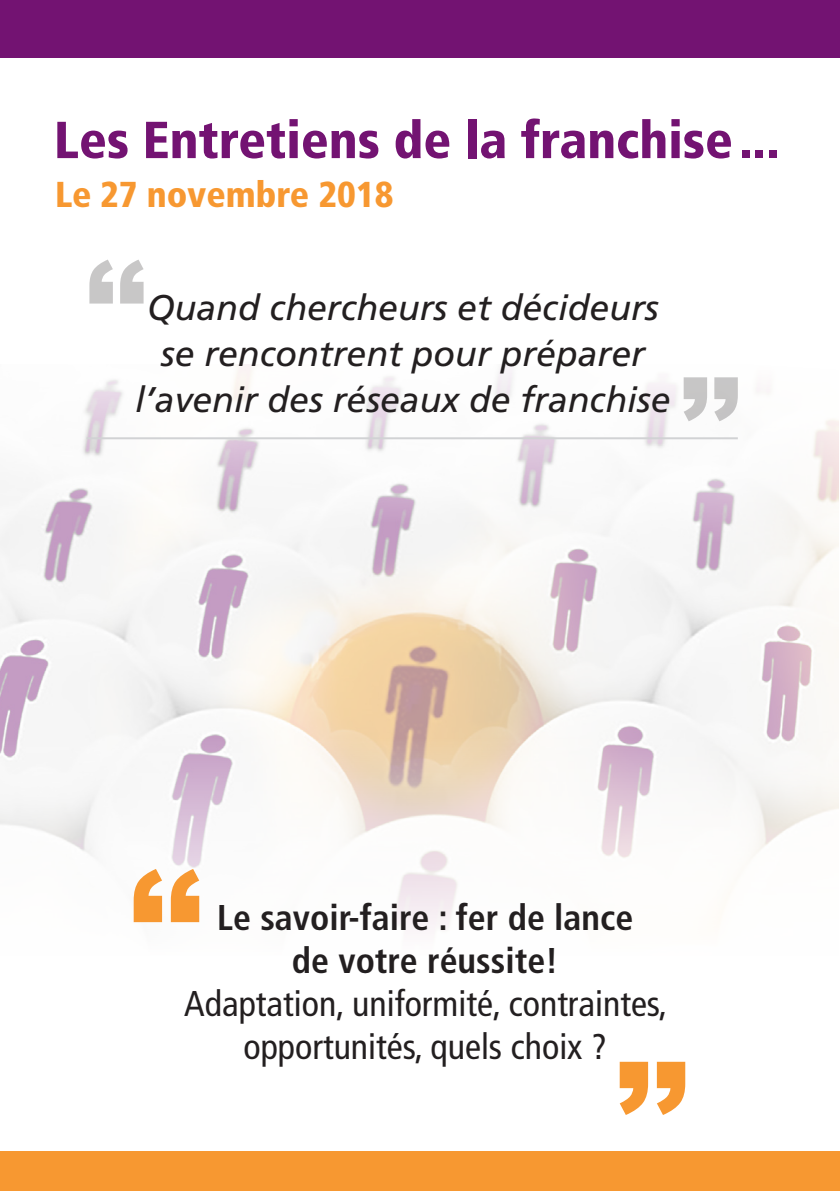
<style>
.page{position:relative;width:840px;height:1191px;background:#fff}
.page>*{position:absolute;margin:0;border:0;box-sizing:border-box;transform-origin:0 0}
.t1{font:900 133.6px "Arial";color:#f79831}
.t2{font:900 condensed 52px "Frutiger";color:#731372}
.t3{font:900 condensed 36px "Frutiger";color:#f79831}
.t4{font:condensed 35.8px "Frutiger";color:#231f20}
.t5{font:700 condensed 35.8px "Frutiger";color:#231f20}
.t6{font:italic 35.6px "Frutiger CE";color:#231f20}
</style>
<div class="page">
<div style="left:0;top:0;width:839px;height:57px;background:#731372"></div>
<div style="left:0;top:1151px;width:839px;height:39px;background:#f79831"></div>
<img style="left:0;top:365px;width:838px;height:565px">
<svg style="left:89px;top:259px;width:54px;height:44px"></svg>
<svg style="left:683px;top:377px;width:54px;height:44px"></svg>
<hr style="left:86px;top:437px;width:651px;height:2px;background:#d1d2d4">
<p class="t2" style="left:54px;top:109px;width:727px">Les Entretiens de la franchise ...</p>
<p class="t3" style="left:55px;top:173px;width:340px">Le 27 novembre 2018</p>
<p class="t6" style="left:147px;top:287px;width:513px">Quand chercheurs et décideurs</p>
<p class="t6" style="left:161px;top:332px;width:485px">se rencontrent pour préparer</p>
<p class="t6" style="left:135px;top:378px;width:536px">l’avenir des réseaux de franchise</p>
<p class="t1" style="left:129px;top:844px;width:76px">‘‘</p>
<p class="t5" style="left:217px;top:896px;width:417px">Le savoir-faire : fer de lance</p>
<p class="t5" style="left:292px;top:939px;width:268px">de votre réussite!</p>
<p class="t4" style="left:184px;top:982px;width:484px">Adaptation, uniformité, contraintes,</p>
<p class="t4" style="left:243px;top:1025px;width:365px">opportunités, quels choix ?</p>
<p class="t1" style="left:689px;top:1139px;width:76px;rotate:-180deg">‘‘</p>
</div>
